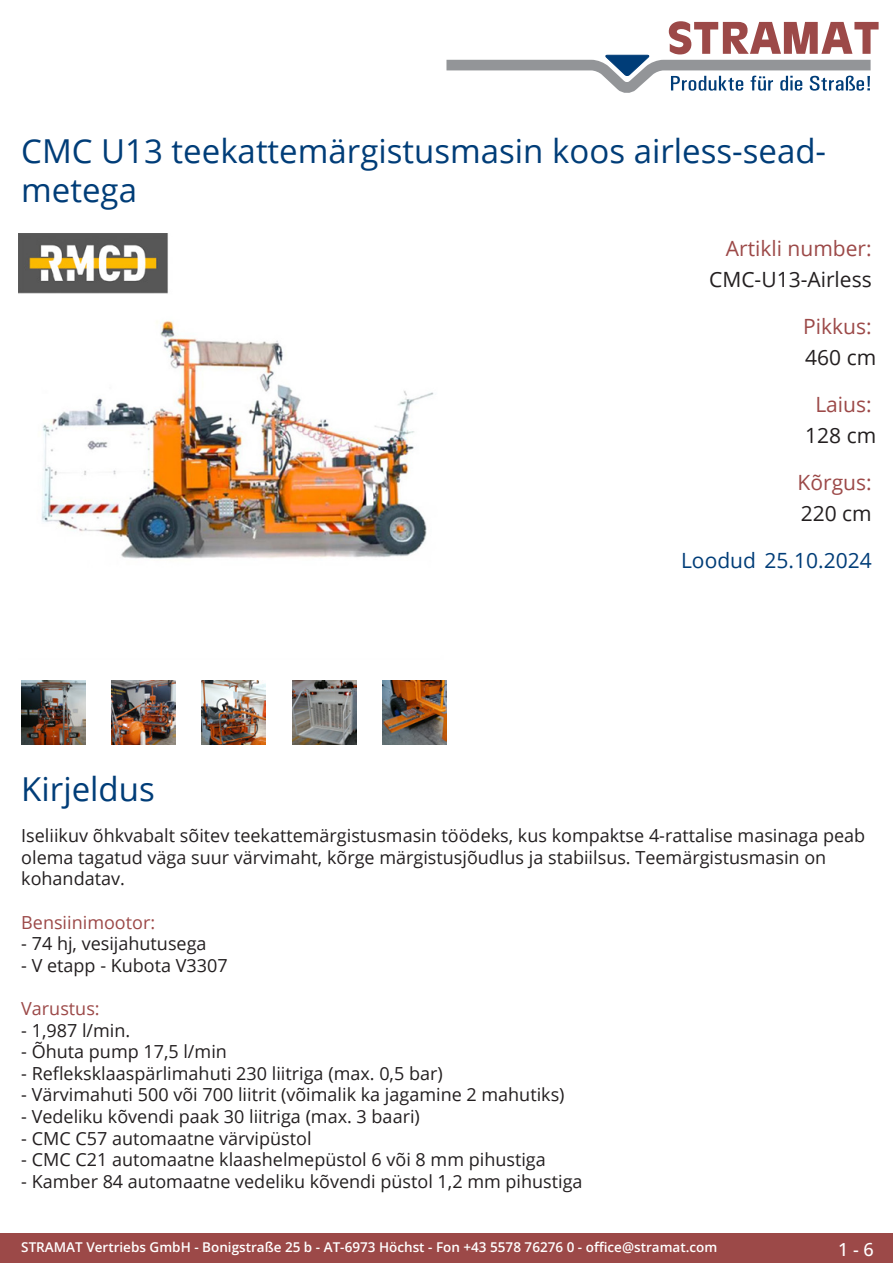
<style>
.page{position:relative;width:893px;height:1263px;background:#fff}
.page>*{position:absolute;margin:0;border:0;box-sizing:border-box;transform-origin:0 0}
.Produkttitel{font:33px/39.6px "Open Sans";color:#003d78}
.TechDaten_Überschrif{font:21px "Open Sans";color:#9c4948}
.TechDaten_Inhalt{font:21px "Open Sans";color:#231f20}
.Erstellungsdatum{font:21px "Open Sans";color:#003d78}
.Beschreibung_Text{font:18px/21.6px "Open Sans";color:#231f20}
.Beschreibung_Text-2{font:18px "Open Sans";color:#9c4948}
.t1{font:500 18px "Open Sans";color:#fff}
.t2{font:600 13.5px "Open Sans";color:#fff}
</style>
<div class="page">
<div style="left:0;top:1233px;width:893px;height:30px;background:#9c4948"></div>
<svg style="left:446px;top:21px;width:433px;height:72px"></svg>
<img style="left:18px;top:234px;width:416px;height:325px">
<img style="left:21px;top:680px;width:64px;height:64px">
<img style="left:112px;top:680px;width:63px;height:64px">
<img style="left:202px;top:680px;width:64px;height:64px">
<img style="left:292px;top:680px;width:64px;height:64px">
<img style="left:383px;top:680px;width:63px;height:64px">
<p class="Produkttitel" style="left:21px;top:130px;width:804px">CMC U13 teekattemärgistusmasin koos airless-sead&shy;metega</p>
<p class="TechDaten_Überschrif" style="left:726px;top:234px;width:147px">Artikli number:</p>
<p class="TechDaten_Inhalt" style="left:709px;top:265px;width:164px">CMC-U13-Airless</p>
<p class="TechDaten_Überschrif" style="left:803px;top:312px;width:70px">Pikkus:</p>
<p class="TechDaten_Inhalt" style="left:805px;top:343px;width:73px">460 cm</p>
<p class="TechDaten_Überschrif" style="left:815px;top:390px;width:58px">Laius:</p>
<p class="TechDaten_Inhalt" style="left:805px;top:421px;width:73px">128 cm</p>
<p class="TechDaten_Überschrif" style="left:798px;top:468px;width:76px">Kõrgus:</p>
<p class="TechDaten_Inhalt" style="left:801px;top:499px;width:73px">220 cm</p>
<p class="Erstellungsdatum" style="left:681px;top:546px;width:192px">Loodud 25.10.2024</p>
<p class="Produkttitel" style="left:21px;top:768px;width:135px">Kirjeldus</p>
<p class="Beschreibung_Text" style="left:21px;top:824px;width:845px">Iseliikuv õhkvabalt sõitev teekattemärgistusmasin töödeks, kus kompaktse 4-rattalise masinaga peab olema tagatud väga suur värvimaht, kõrge märgistusjõudlus ja stabiilsus. Teemärgistusmasin on kohandatav.</p>
<p class="Beschreibung_Text-2" style="left:21px;top:910px;width:135px">Bensiinimootor:</p>
<p class="Beschreibung_Text" style="left:21px;top:932px;width:187px">- 74 hj, vesijahutusega</p>
<p class="Beschreibung_Text" style="left:21px;top:954px;width:208px">- V etapp - Kubota V3307</p>
<p class="Beschreibung_Text-2" style="left:21px;top:996px;width:80px">Varustus:</p>
<p class="Beschreibung_Text" style="left:21px;top:1019px;width:111px">- 1,987 l/min.</p>
<p class="Beschreibung_Text" style="left:21px;top:1040px;width:207px">- Õhuta pump 17,5 l/min</p>
<p class="Beschreibung_Text" style="left:21px;top:1062px;width:423px">- Refleksklaaspärlimahuti 230 liitriga (max. 0,5 bar)</p>
<p class="Beschreibung_Text" style="left:21px;top:1083px;width:545px">- Värvimahuti 500 või 700 liitrit (võimalik ka jagamine 2 mahutiks)</p>
<p class="Beschreibung_Text" style="left:21px;top:1105px;width:400px">- Vedeliku kõvendi paak 30 liitriga (max. 3 baari)</p>
<p class="Beschreibung_Text" style="left:21px;top:1127px;width:292px">- CMC C57 automaatne värvipüstol</p>
<p class="Beschreibung_Text" style="left:21px;top:1148px;width:526px">- CMC C21 automaatne klaashelmepüstol 6 või 8 mm pihustiga</p>
<p class="Beschreibung_Text" style="left:21px;top:1170px;width:563px">- Kamber 84 automaatne vedeliku kõvendi püstol 1,2 mm pihustiga</p>
<p class="t2" style="left:21px;top:1238px;width:698px">STRAMAT Vertriebs GmbH - Bonigstraße 25 b - AT-6973 Höchst - Fon +43 5578 76276 0 - office@stramat.com</p>
<p class="t1" style="left:838px;top:1237px;width:37px">1 - 6</p>
</div>
